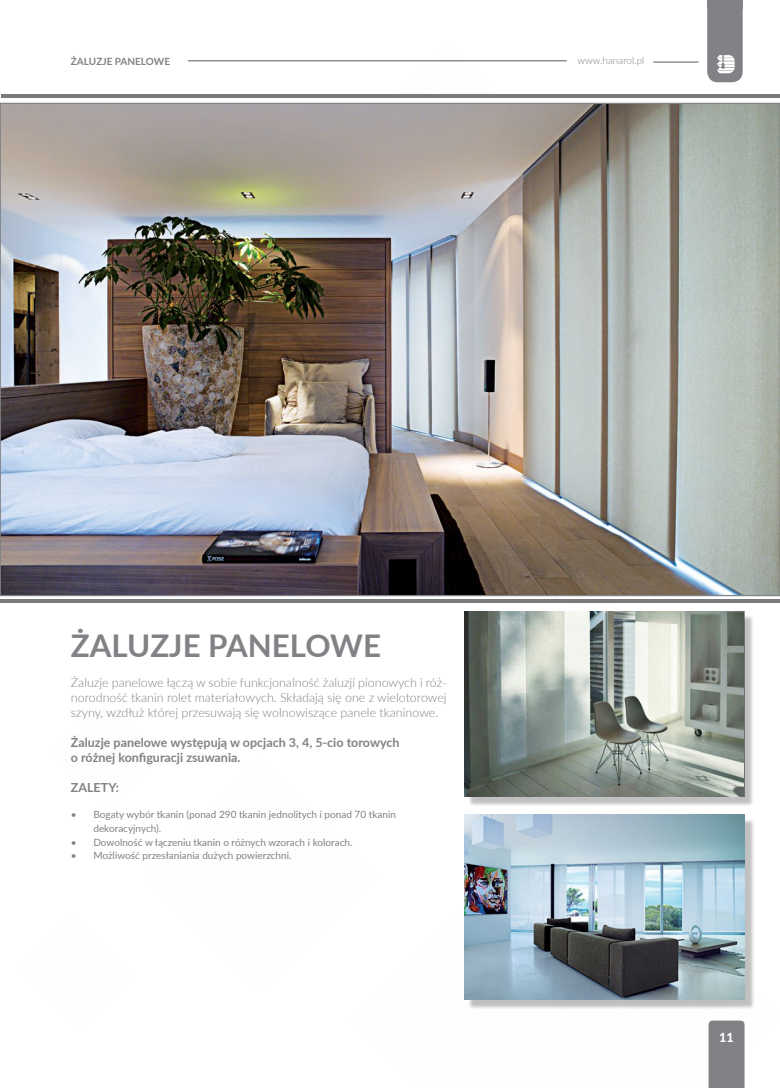
<style>
.page{position:relative;width:780px;height:1088px;background:#fff}
.page>*{position:absolute;margin:0;border:0;box-sizing:border-box;transform-origin:0 0}
.t1{font:700 31.25px "Lato";color:#808285}
.t2{font:300 12.5px/15px "Lato";color:#808285;text-align:justify}
.t3{font:700 12.5px/15px "Lato";color:#808285}
.t4{font:800 12.5px "Lato";color:#fff}
.t5{font:10px/13.8px "Lato";color:#808285}
.t6{font:700 10px "Lato";color:#808285}
.t7{font:300 10px "Lato";color:#808285}
</style>
<div class="page">
<svg style="left:707px;top:9px;width:35px;height:73px;background:#8d8f92"></svg>
<div style="left:708px;top:1020px;width:36px;height:68px;background:#818285"></div>
<hr style="left:71px;top:60px;width:495px;height:1px;background:#58595b">
<hr style="left:653px;top:62px;width:45px;height:1px;background:#58595b">
<div style="left:707px;top:0;width:35px;height:9px;background:#818285"></div>
<img style="left:1px;top:103px;width:779px;height:493px">
<hr style="left:0;top:599px;width:780px;height:3px;background:#797a7d">
<hr style="left:1px;top:94px;width:779px;height:3px;background:#797a7d">
<div style="left:468px;top:615px;width:286px;height:191px;background:#000;opacity:.25"></div>
<img style="left:464px;top:611px;width:279px;height:185px">
<div style="left:468px;top:818px;width:287px;height:192px;background:#000;opacity:.25"></div>
<img style="left:464px;top:815px;width:280px;height:184px">
<div style="left:71px;top:57px;width:117px;height:11px;background:#fff"></div>
<svg style="left:0;top:103px;width:1px;height:493px"></svg>
<p class="t6" style="left:71px;top:54px;width:101px">ŻALUZJE PANELOWE</p>
<p class="t7" style="left:577px;top:53px;width:68px">www.hanarol.pl</p>
<h1 class="t1" style="left:71px;top:623px;width:311px">ŻALUZJE PANELOWE</h1>
<p class="t2" style="left:71px;top:675px;width:377px">Żaluzje panelowe łączą w sobie funkcjonalność żaluzji pionowych i róż&shy;norodność tkanin rolet materiałowych. Składają się one z wielotorowej szyny, wzdłuż której przesuwają się wolnowiszące panele tkaninowe.</p>
<p class="t3" style="left:71px;top:735px;width:330px">Żaluzje panelowe występują w opcjach 3, 4, 5-cio torowych o różnej konfiguracji zsuwania.</p>
<p class="t3" style="left:71px;top:780px;width:50px">ZALETY:</p>
<p class="t5" style="left:93px;top:807px;width:304px;text-indent:-23px">• Bogaty wybór tkanin (ponad 290 tkanin jednolitych i ponad 70 tkanin dekoracyjnych).</p>
<p class="t5" style="left:71px;top:834px;width:283px">• Dowolność w łączeniu tkanin o różnych wzorach i kolorach.</p>
<p class="t5" style="left:71px;top:848px;width:222px">• Możliwość przesłaniania dużych powierzchni.</p>
<p class="t4" style="left:719px;top:1028px;width:16px">11</p>
</div>
